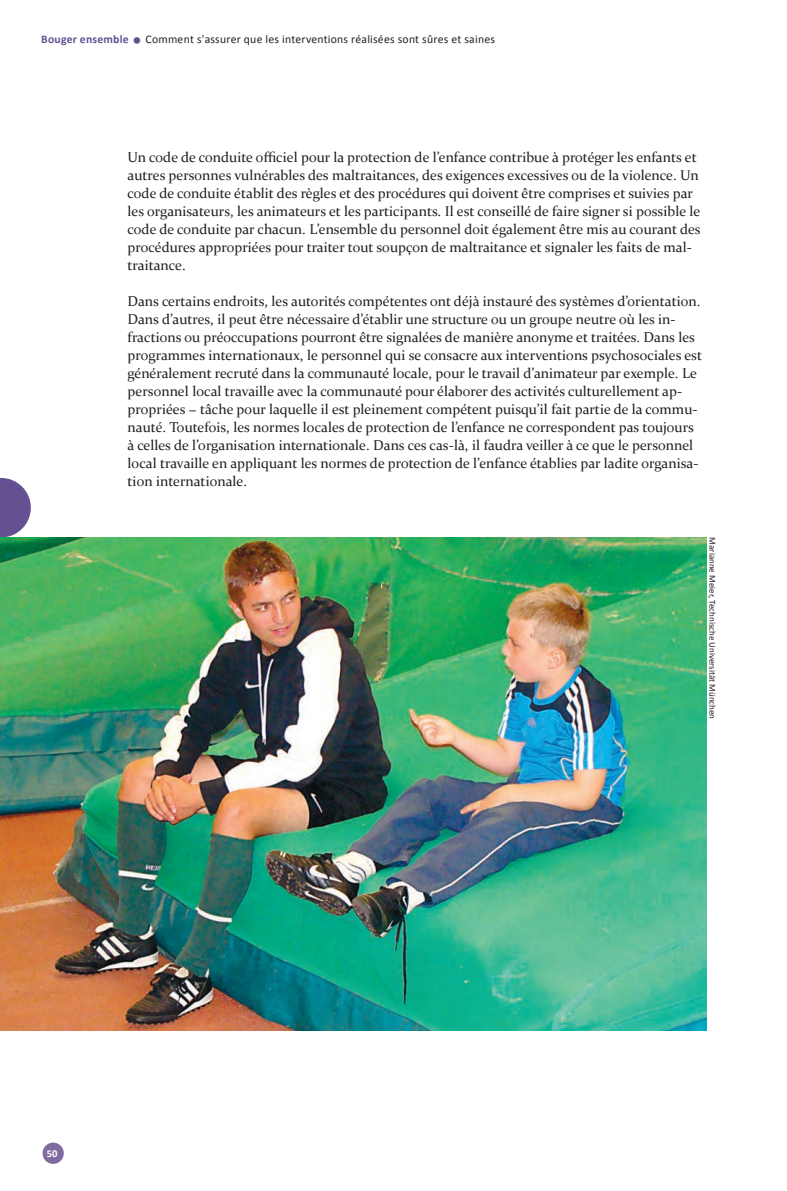
<style>
.page{position:relative;width:787px;height:1191px;background:#fff}
.page>*{position:absolute;margin:0;border:0;box-sizing:border-box;transform-origin:0 0}
.t1{font:14.25px/18px "Constantia";color:#231f20}
.t2{font:11.7px "Calibri";letter-spacing:.02em;color:#231f20}
.t3{font:700 10.5px "Calibri";color:#fff}
.t4{font:9px "Calibri";color:#231f20}
.s1{font-weight:700;color:#655191}
.s2{font-size:21px;color:#655191}
</style>
<div class="page">
<div style="left:43px;top:1142px;width:21px;height:21px;background:#7e6ca1;border-radius:50%"></div>
<svg style="left:0;top:478px;width:31px;height:59px"></svg>
<img style="left:0;top:537px;width:706px;height:493px">
<p class="t2" style="left:41px;top:32px;width:455px"><span class="s1">Bouger ensemble</span> <span class="s2">•</span> Comment s'assurer que les interventions réalisées sont sûres et saines</p>
<p class="t1" style="left:128px;top:148px;width:574px">Un code de conduite officiel pour la protection de l’enfance contribue à protéger les enfants et autres personnes vulnérables des maltraitances, des exigences excessives ou de la violence. Un code de conduite établit des règles et des procédures qui doivent être comprises et suivies par les organisateurs, les animateurs et les participants. Il est conseillé de faire signer si possible le code de conduite par chacun. L’ensemble du personnel doit également être mis au courant des procédures appropriées pour traiter tout soupçon de maltraitance et signaler les faits de mal&shy;traitance.</p>
<p class="t1" style="left:128px;top:291px;width:576px">Dans certains endroits, les autorités compétentes ont déjà instauré des systèmes d’orientation.<br>Dans d’autres, il peut être nécessaire d’établir une structure ou un groupe neutre où les in&shy;fractions ou préoccupations pourront être signalées de manière anonyme et traitées. Dans les programmes internationaux, le personnel qui se consacre aux interventions psychosociales est généralement recruté dans la communauté locale, pour le travail d’animateur par exemple. Le personnel local travaille avec la communauté pour élaborer des activités culturellement ap&shy;propriées − tâche pour laquelle il est pleinement compétent puisqu’il fait partie de la commu&shy;nauté. Toutefois, les normes locales de protection de l’enfance ne correspondent pas toujours à celles de l’organisation internationale. Dans ces cas-là, il faudra veiller à ce que le personnel local travaille en appliquant les normes de protection de l’enfance établies par ladite organisa&shy;tion internationale.</p>
<p class="t3" style="left:47px;top:1147px;width:12px">50</p>
<p class="t4" style="left:718px;top:537px;width:183px;rotate:90deg">Marianne Meier, Technische Universität München</p>
</div>
